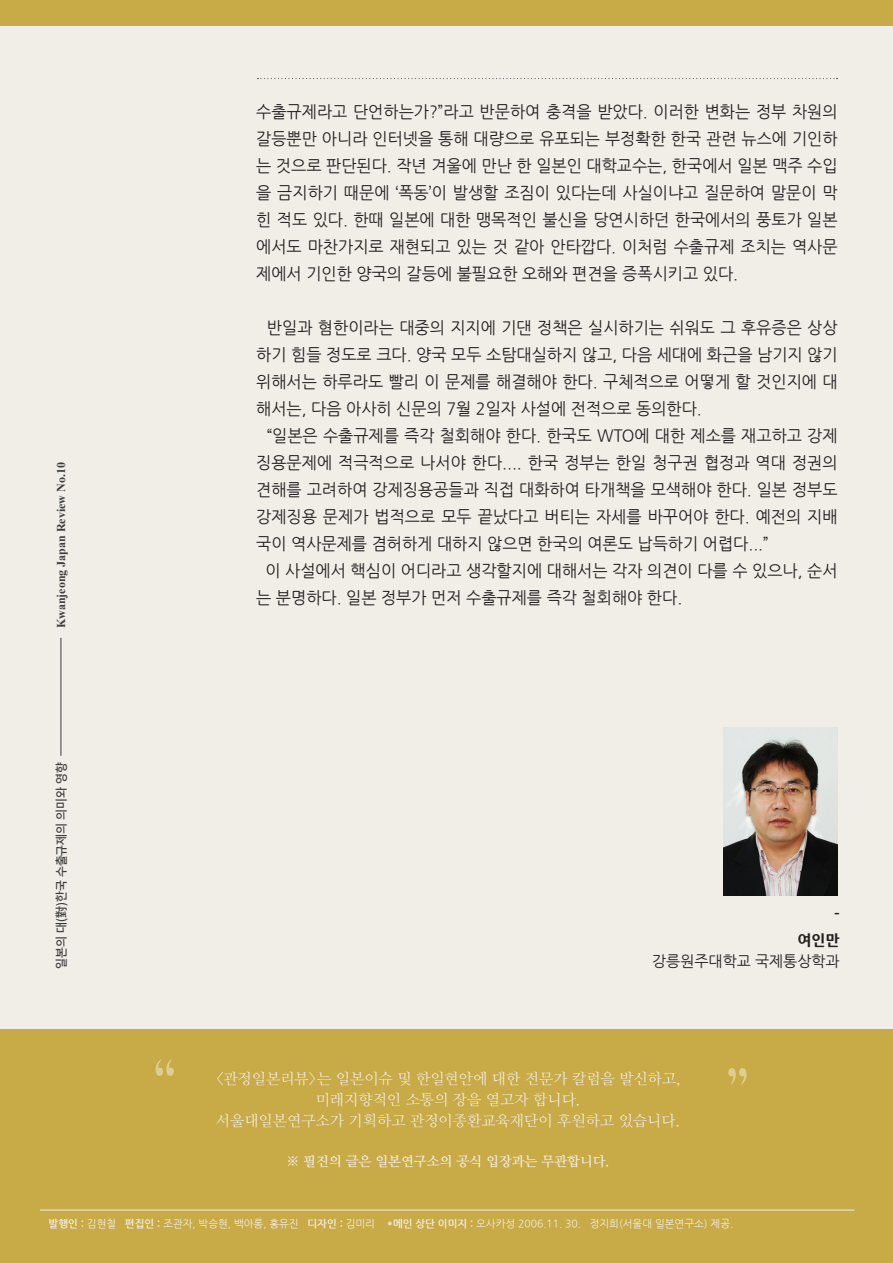
<style>
.page{position:relative;width:893px;height:1263px;background:#f1ede7}
.page>*{position:absolute;margin:0;border:0;box-sizing:border-box;transform-origin:0 0}
.t1{font:90px "Ami R HM";color:#decc90}
.t2{font:16.5px/27px "Nanum Gothic";color:#231f20;text-align:justify}
.t3{font:15px "Nanum Myeongjo";color:#f1ede7}
.t4{font:15px "Nanum Gothic";color:#231f20}
.t5{font:800 15px "Nanum Gothic";color:#231f20}
.t6{font:700 13.5px "Nanum Myeongjo";color:#f1ede7}
.t7{font:700 12px "Times New Roman";color:#3e3e3f}
.t8{font:12px "Nanum Square B";color:#3e3e3f}
.t9{font:10.5px "Nanum Gothic";color:#f1ede7}
.s1{font-family:"Koz Go Pr 6 N";font-weight:500}
.s2{font-weight:700}
</style>
<div class="page">
<div style="left:0;top:0;width:893px;height:26px;background:#c8aa46"></div>
<div style="left:0;top:1029px;width:893px;height:234px;background:#c8aa46"></div>
<hr style="left:40px;top:1210px;width:814px;height:1px;background:#f1ede7">
<img style="left:724px;top:727px;width:113px;height:168px">
<svg style="left:257px;top:78px;width:580px;height:1px"></svg>
<hr style="left:61px;top:638px;width:1px;height:118px;background:#3e3e3f">
<p class="t7" style="left:53px;top:628px;width:167px;rotate:-90deg">Kwanjeong Japan Review No.10</p>
<p class="t8" style="left:55px;top:969px;width:208px;rotate:-90deg">일본의 대<span class="s1">(對)</span>한국 수출규제의 의미와 영향</p>
<p class="t2" style="left:256px;top:98px;width:583px">수출규제라고 단언하는가?”라고 반문하여 충격을 받았다. 이러한 변화는 정부 차원의 갈등뿐만 아니라 인터넷을 통해 대량으로 유포되는 부정확한 한국 관련 뉴스에 기인하 는 것으로 판단된다. 작년 겨울에 만난 한 일본인 대학교수는, 한국에서 일본 맥주 수입 을 금지하기 때문에 ‘폭동’이 발생할 조짐이 있다는데 사실이냐고 질문하여 말문이 막 힌 적도 있다. 한때 일본에 대한 맹목적인 불신을 당연시하던 한국에서의 풍토가 일본 에서도 마찬가지로 재현되고 있는 것 같아 안타깝다. 이처럼 수출규제 조치는 역사문 제에서 기인한 양국의 갈등에 불필요한 오해와 편견을 증폭시키고 있다.</p>
<p class="t2" style="left:256px;top:314px;width:583px;text-indent:11px">반일과 혐한이라는 대중의 지지에 기댄 정책은 실시하기는 쉬워도 그 후유증은 상상 하기 힘들 정도로 크다. 양국 모두 소탐대실하지 않고, 다음 세대에 화근을 남기지 않기 위해서는 하루라도 빨리 이 문제를 해결해야 한다. 구체적으로 어떻게 할 것인지에 대 해서는, 다음 아사히 신문의 7월 2일자 사설에 전적으로 동의한다.</p>
<p class="t2" style="left:256px;top:422px;width:583px;text-indent:10px">“일본은 수출규제를 즉각 철회해야 한다. 한국도 WTO에 대한 제소를 재고하고 강제 징용문제에 적극적으로 나서야 한다.... 한국 정부는 한일 청구권 협정과 역대 정권의 견해를 고려하여 강제징용공들과 직접 대화하여 타개책을 모색해야 한다. 일본 정부도 강제징용 문제가 법적으로 모두 끝났다고 버티는 자세를 바꾸어야 한다. 예전의 지배 국이 역사문제를 겸허하게 대하지 않으면 한국의 여론도 납득하기 어렵다...”</p>
<p class="t2" style="left:256px;top:557px;width:583px;text-indent:9px">이 사설에서 핵심이 어디라고 생각할지에 대해서는 각자 의견이 다를 수 있으나, 순서 는 분명하다. 일본 정부가 먼저 수출규제를 즉각 철회해야 한다.</p>
<p class="t1" style="left:151px;top:1035px;width:29px">"</p>
<p class="t5" style="left:834px;top:906px;width:7px">-</p>
<p class="t5" style="left:797px;top:932px;width:44px">여인만</p>
<p class="t4" style="left:652px;top:953px;width:189px">강릉원주대학교 국제통상학과</p>
<p class="t3" style="left:215px;top:1069px;width:467px">&lt;관정일본리뷰&gt;는 일본이슈 및 한일현안에 대한 전문가 칼럼을 발신하고,</p>
<p class="t3" style="left:316px;top:1090px;width:266px">미래지향적인 소통의 장을 열고자 합니다.</p>
<p class="t3" style="left:216px;top:1111px;width:465px">서울대일본연구소가 기획하고 관정이종환교육재단이 후원하고 있습니다.</p>
<p class="t6" style="left:286px;top:1153px;width:324px">※ 필진의 글은 일본연구소의 공식 입장과는 무관합니다.</p>
<p class="t1" style="left:751px;top:1109px;width:29px;rotate:-180deg">"</p>
<p class="t9" style="left:49px;top:1219px;width:686px"><span class="s2">발행인 :</span> 김현철 <span class="s2">편집인 :</span> 조관자, 박승현, 백아롱, 홍유진 <span class="s2">디자인 :</span> 김미리 <span class="s2">*메인 상단 이미지 :</span> 오사카성 2006.11. 30. 정지희(서울대 일본연구소) 제공.</p>
</div>
